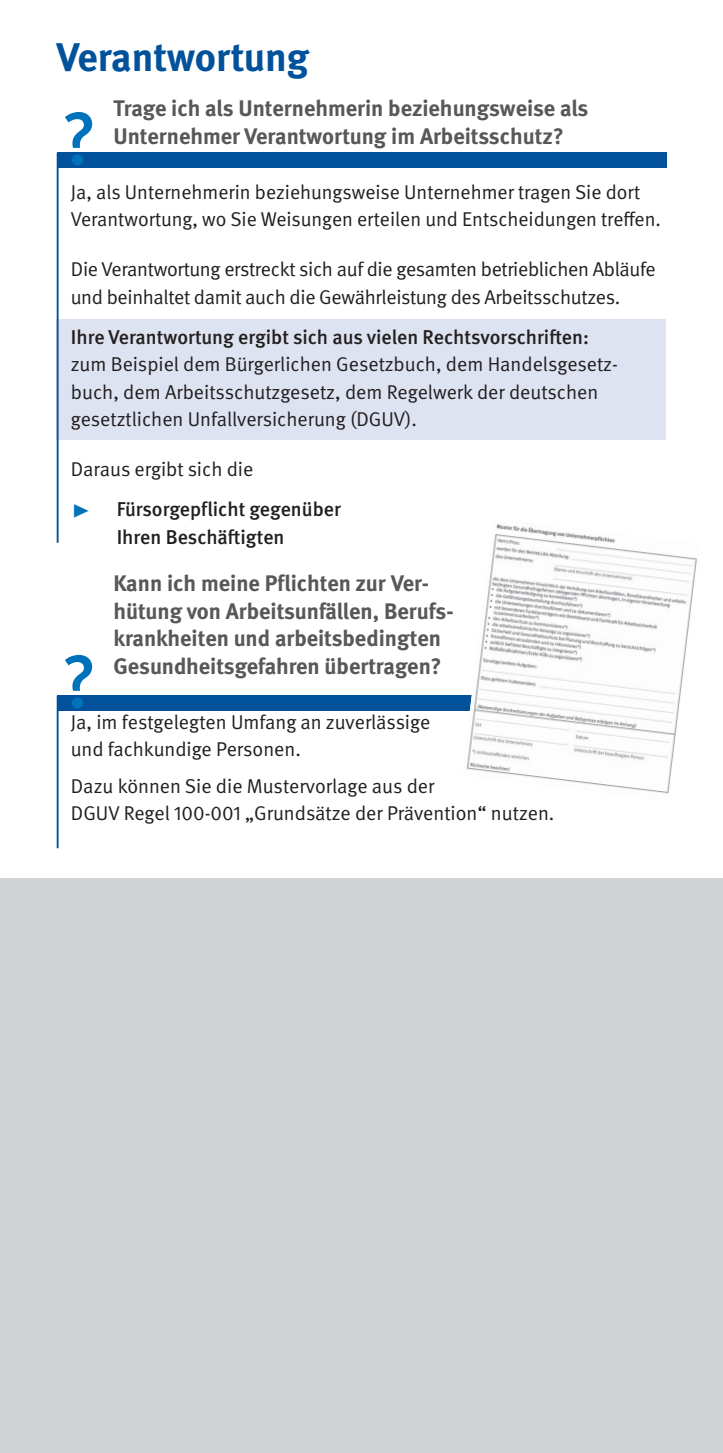
<style>
.page{position:relative;width:723px;height:1453px;background:#fff}
.page>*{position:absolute;margin:0;border:0;box-sizing:border-box;transform-origin:0 0}
.t1{font:700 40px "DGUV Meta";color:#01519b}
.t2{font:700 22.5px/27.5px "DGUV Meta";color:#57585a}
.t3{font:20px/27.5px "DGUV Meta";color:#231f20}
.t4{font:500 20px/40px "DGUV Meta";color:#231f20}
.s1{font-weight:400}
.s2{font-weight:400;font-size:37.5px;color:#0072bc}
</style>
<div class="page">
<div style="left:0;top:879px;width:723px;height:574px;background:#d1d2d4"></div>
<svg style="left:56px;top:152px;width:611px;height:391px"></svg>
<div style="left:57px;top:152px;width:609px;height:15px;background:#01519b"></div>
<svg style="left:65px;top:112px;width:27px;height:54px"></svg>
<svg style="left:56px;top:696px;width:406px;height:153px"></svg>
<div style="left:57px;top:695px;width:609px;height:15px;background:#01519b"></div>
<svg style="left:65px;top:655px;width:27px;height:53px"></svg>
<img style="left:462px;top:518px;width:235px;height:276px">
<h1 class="t1" style="left:57px;top:42px;width:254px">Verantwortung</h1>
<p class="t2" style="left:113px;top:96px;width:476px">Trage ich als Unternehmerin beziehungsweise als<br>Unter nehmer Ver ant wor tung im Arbeitsschutz?</p>
<p class="t3" style="left:71px;top:179px;width:591px">Ja, als Unternehmerin beziehungsweise Unternehmer tragen Sie dort<br>Verantwortung, wo Sie Weisungen erteilen und Entscheidungen treffen.</p>
<p class="t3" style="left:71px;top:257px;width:586px">Die Verantwortung erstreckt sich auf die gesamten betrieblichen Ab läufe und beinhaltet damit auch die Gewährleistung des Arbeitsschutzes.</p>
<p class="t4" style="left:71px;top:318px;width:520px">Ihre Verantwortung ergibt sich aus vielen Rechts vor schriften:</p>
<p class="t3" style="left:71px;top:352px;width:548px">zum Beispiel dem Bürgerlichen Gesetzbuch, dem Handels gesetz&shy;buch, dem Arbeitsschutzgesetz, dem Regelwerk der deutschen gesetztlichen Unfallversicherung (DGUV).</p>
<p class="t4" style="left:71px;top:451px;width:271px"><span class="s1">Daraus ergibt sich die<br></span><span class="s2">▸</span> Fürsorgepflicht gegenüber</p>
<p class="t4" style="left:117px;top:518px;width:169px">Ihren Beschäftigten</p>
<p class="t2" style="left:113px;top:571px;width:342px">Kann ich meine Pflichten zur Ver&shy;hütung von Arbeitsunfällen, Berufs&shy;krankheiten und arbeitsbedingten Gesundheitsgefahren übertragen?</p>
<p class="t3" style="left:71px;top:709px;width:361px">Ja, im festgelegten Umfang an zuver lässige und fachkundige Personen.</p>
<p class="t3" style="left:71px;top:773px;width:485px">Dazu können Sie die Mustervorlage aus der<br>DGUV Regel 100-001 „Grundsätze der Prävention“ nutzen.</p>
</div>
